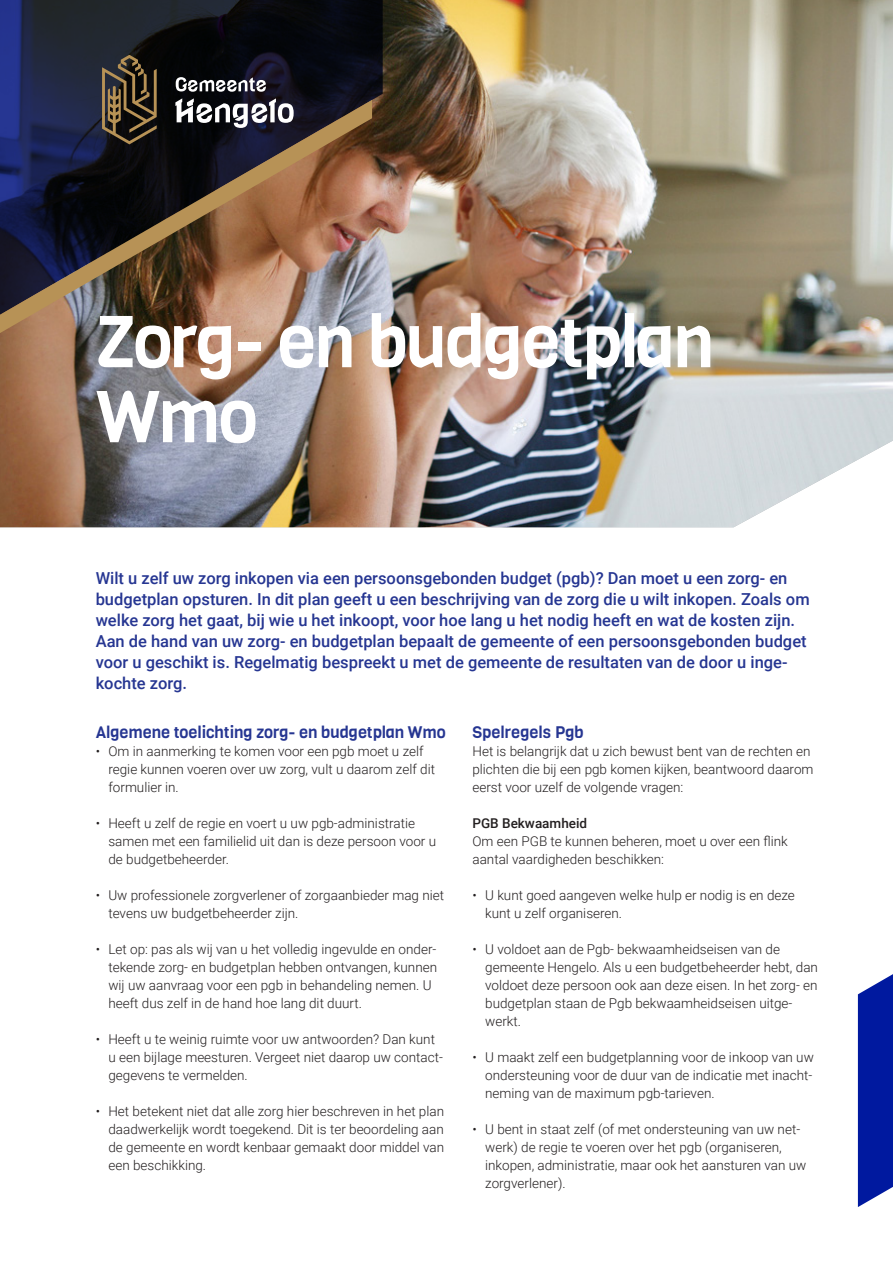
<style>
.page{position:relative;width:893px;height:1263px;background:#fff}
.page>*{position:absolute;margin:0;border:0;box-sizing:border-box;transform-origin:0 0}
.t1{font:72px/75px "Viga";letter-spacing:-.03em;color:#fff}
.t2{font:500 16.5px/21px "Roboto";color:#263692}
.t3{font:16.5px "Viga";letter-spacing:-.005em;color:#263692}
.t4{font:300 13.5px/18px "Roboto";color:#231f20}
.t5{font:500 13.5px "Roboto";color:#231f20}
</style>
<div class="page">
<img style="left:0;top:0;width:893px;height:527px">
<svg style="left:0;top:0;width:383px;height:322px"></svg>
<svg style="left:175px;top:98px;width:119px;height:2px"></svg>
<svg style="left:176px;top:77px;width:90px;height:15px"></svg>
<svg style="left:102px;top:55px;width:55px;height:45px"></svg>
<svg style="left:858px;top:974px;width:35px;height:233px"></svg>
<img style="left:0;top:100px;width:372px;height:233px">
<h1 class="t1" style="left:96px;top:305px;width:620px">Zorg- en budgetplan<br>Wmo</h1>
<p class="t2" style="left:96px;top:567px;width:715px">Wilt u zelf uw zorg inkopen via een persoonsgebonden budget (pgb)? Dan moet u een zorg- en budgetplan opsturen. In dit plan geeft u een beschrijving van de zorg die u wilt inkopen. Zoals om welke zorg het gaat, bij wie u het inkoopt, voor hoe lang u het nodig heeft en wat de kosten zijn.<br>Aan de hand van uw zorg- en budgetplan bepaalt de gemeente of een persoonsgebonden budget voor u geschikt is. Regelmatig bespreekt u met de gemeente de resultaten van de door u inge&shy;kochte zorg.</p>
<p class="t3" style="left:96px;top:721px;width:352px">Algemene toelichting zorg- en budgetplan Wmo</p>
<p class="t4" style="left:108px;top:742px;width:328px;text-indent:-13px">• Om in aanmerking te komen voor een pgb moet u zelf regie kunnen voeren over uw zorg, vult u daarom zelf dit formulier in.</p>
<p class="t4" style="left:108px;top:814px;width:329px;text-indent:-13px">• Heeft u zelf de regie en voert u uw pgb-administratie samen met een familielid uit dan is deze persoon voor u de budgetbeheerder.</p>
<p class="t4" style="left:108px;top:886px;width:337px;text-indent:-13px">• Uw professionele zorgverlener of zorgaanbieder mag niet tevens uw budgetbeheerder zijn.</p>
<p class="t4" style="left:108px;top:940px;width:330px;text-indent:-13px">• Let op: pas als wij van u het volledig ingevulde en onder&shy;tekende zorg- en budgetplan hebben ontvangen, kunnen wij uw aanvraag voor een pgb in behandeling nemen. U heeft dus zelf in de hand hoe lang dit duurt.</p>
<p class="t4" style="left:108px;top:1030px;width:336px;text-indent:-13px">• Heeft u te weinig ruimte voor uw antwoorden? Dan kunt u een bijlage meesturen. Vergeet niet daarop uw contact&shy;gegevens te vermelden.</p>
<p class="t4" style="left:108px;top:1102px;width:337px;text-align:justify;text-indent:-13px">• Het betekent niet dat alle zorg hier beschreven in het plan daadwerkelijk wordt toegekend. Dit is ter beoordeling aan de gemeente en wordt kenbaar gemaakt door middel van een beschikking.</p>
<p class="t3" style="left:472px;top:721px;width:113px">Spelregels Pgb</p>
<p class="t4" style="left:472px;top:742px;width:343px">Het is belangrijk dat u zich bewust bent van de rechten en plichten die bij een pgb komen kijken, beantwoord daarom eerst voor uzelf de volgende vragen:</p>
<p class="t5" style="left:472px;top:814px;width:116px">PGB Bekwaamheid</p>
<p class="t4" style="left:472px;top:832px;width:317px">Om een PGB te kunnen beheren, moet u over een flink aantal vaardigheden beschikken:</p>
<p class="t4" style="left:485px;top:886px;width:311px;text-indent:-13px">• U kunt goed aangeven welke hulp er nodig is en deze kunt u zelf organiseren.</p>
<p class="t4" style="left:485px;top:940px;width:334px;text-indent:-13px">• U voldoet aan de Pgb- bekwaamheidseisen van de gemeente Hengelo. Als u een budgetbeheerder hebt, dan voldoet deze persoon ook aan deze eisen. In het zorg- en budgetplan staan de Pgb bekwaamheidseisen uitge&shy;werkt.</p>
<p class="t4" style="left:485px;top:1048px;width:330px;text-align:justify;text-indent:-13px">• U maakt zelf een budgetplanning voor de inkoop van uw ondersteuning voor de duur van de indicatie met inacht&shy;neming van de maximum pgb-tarieven.</p>
<p class="t4" style="left:485px;top:1120px;width:323px;text-indent:-13px">• U bent in staat zelf (of met ondersteuning van uw net&shy;werk) de regie te voeren over het pgb (organiseren, inkopen, administratie, maar ook het aansturen van uw zorgverlener).</p>
</div>
